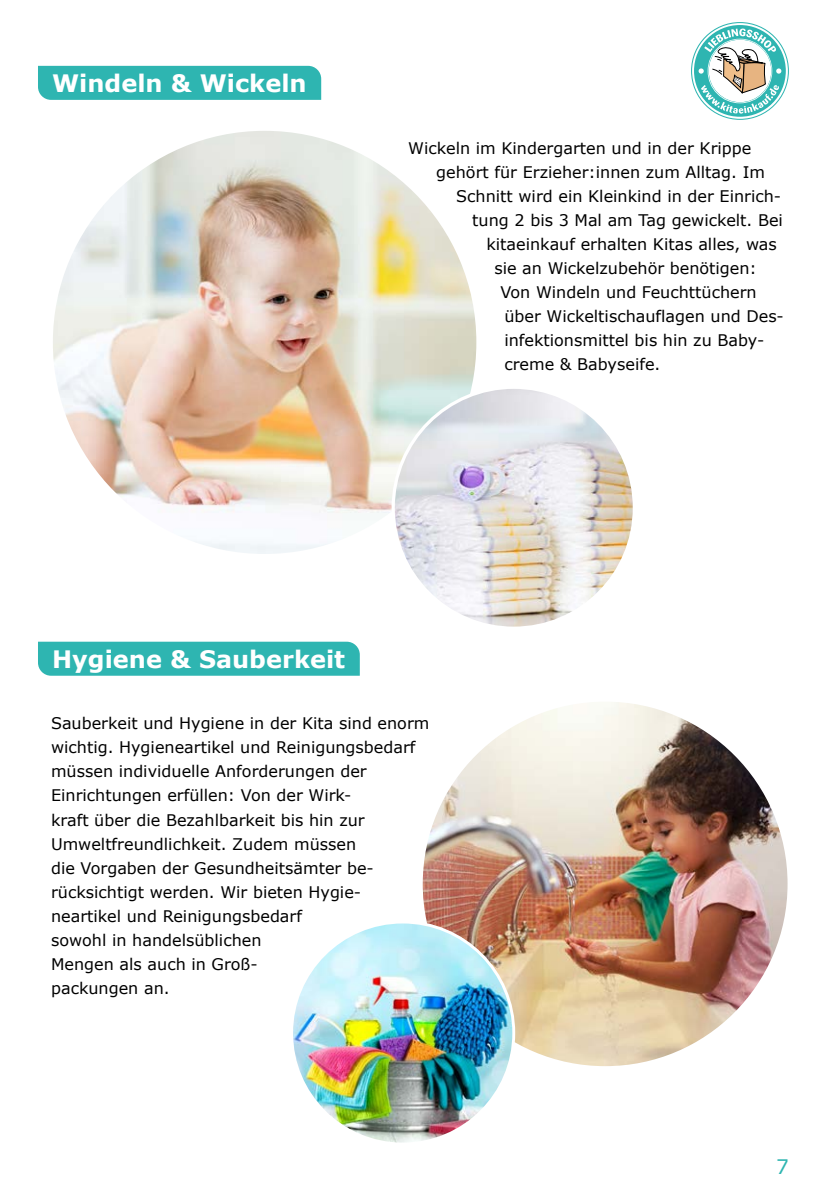
<style>
.page{position:relative;width:840px;height:1191px;background:#fff}
.page>*{position:absolute;margin:0;border:0;box-sizing:border-box;transform-origin:0 0}
.t1{font:700 24px "Verdana";color:#fff}
.t2{font:20px "Verdana";color:#2eb5b1}
.t3{font:16px/24px "Verdana";color:#000}
</style>
<div class="page">
<div style="left:38px;top:66px;width:283px;height:34px;background:#2eb5b1"></div>
<div style="left:38px;top:641px;width:321px;height:34px;background:#2eb5b1"></div>
<img style="left:421px;top:700px;width:367px;height:367px;border-radius:184px">
<img style="left:51px;top:129px;width:426px;height:426px;border-radius:213px">
<img style="left:291px;top:922px;width:222px;height:222px;border-radius:111px">
<img style="left:393px;top:387px;width:241px;height:241px;border-radius:120px">
<svg style="left:690px;top:22px;width:98px;height:98px"></svg>
<svg style="left:691px;top:23px;width:96px;height:96px"></svg>
<svg style="left:693px;top:25px;width:92px;height:92px"></svg>
<svg style="left:698px;top:28px;width:83px;height:86px"></svg>
<h1 class="t1" style="left:52px;top:68px;width:256px">Windeln &amp; Wickeln</h1>
<p class="t3" style="left:408px;top:136px;width:344px">Wickeln im Kindergarten und in der Krippe</p>
<p class="t3" style="left:436px;top:160px;width:330px">gehört für Erzieher:innen zum Alltag. Im</p>
<p class="t3" style="left:456px;top:184px;width:326px">Schnitt wird ein Kleinkind in der Einrich-</p>
<p class="t3" style="left:472px;top:208px;width:312px">tung 2 bis 3 Mal am Tag gewickelt. Bei</p>
<p class="t3" style="left:486px;top:232px;width:292px">kitaeinkauf erhalten Kitas alles, was</p>
<p class="t3" style="left:494px;top:256px;width:264px">sie an Wickelzubehör benötigen:</p>
<p class="t3" style="left:500px;top:280px;width:258px">Von Windeln und Feuchttüchern</p>
<p class="t3" style="left:504px;top:304px;width:281px">über Wickeltischauflagen und Des-</p>
<p class="t3" style="left:504px;top:328px;width:261px">infektionsmittel bis hin zu Baby-</p>
<p class="t3" style="left:504px;top:352px;width:157px">creme &amp; Babyseife.</p>
<h1 class="t1" style="left:52px;top:643px;width:294px">Hygiene &amp; Sauberkeit</h1>
<p class="t3" style="left:51px;top:712px;width:379px">Sauberkeit und Hygiene in der Kita sind enorm wichtig. Hygieneartikel und Reinigungsbedarf müssen individuelle Anforderungen der Einrichtungen erfüllen: Von der Wirk-<br>kraft über die Bezahlbarkeit bis hin zur Umweltfreundlichkeit. Zudem müssen<br>die Vorgaben der Gesundheitsämter be&shy;rücksichtigt werden. Wir bieten Hygie&shy;neartikel und Reinigungsbedarf<br>sowohl in handelsüblichen<br>Mengen als auch in Groß-<br>packungen an.</p>
<p class="t2" style="left:775px;top:1153px;width:14px">7</p>
</div>
